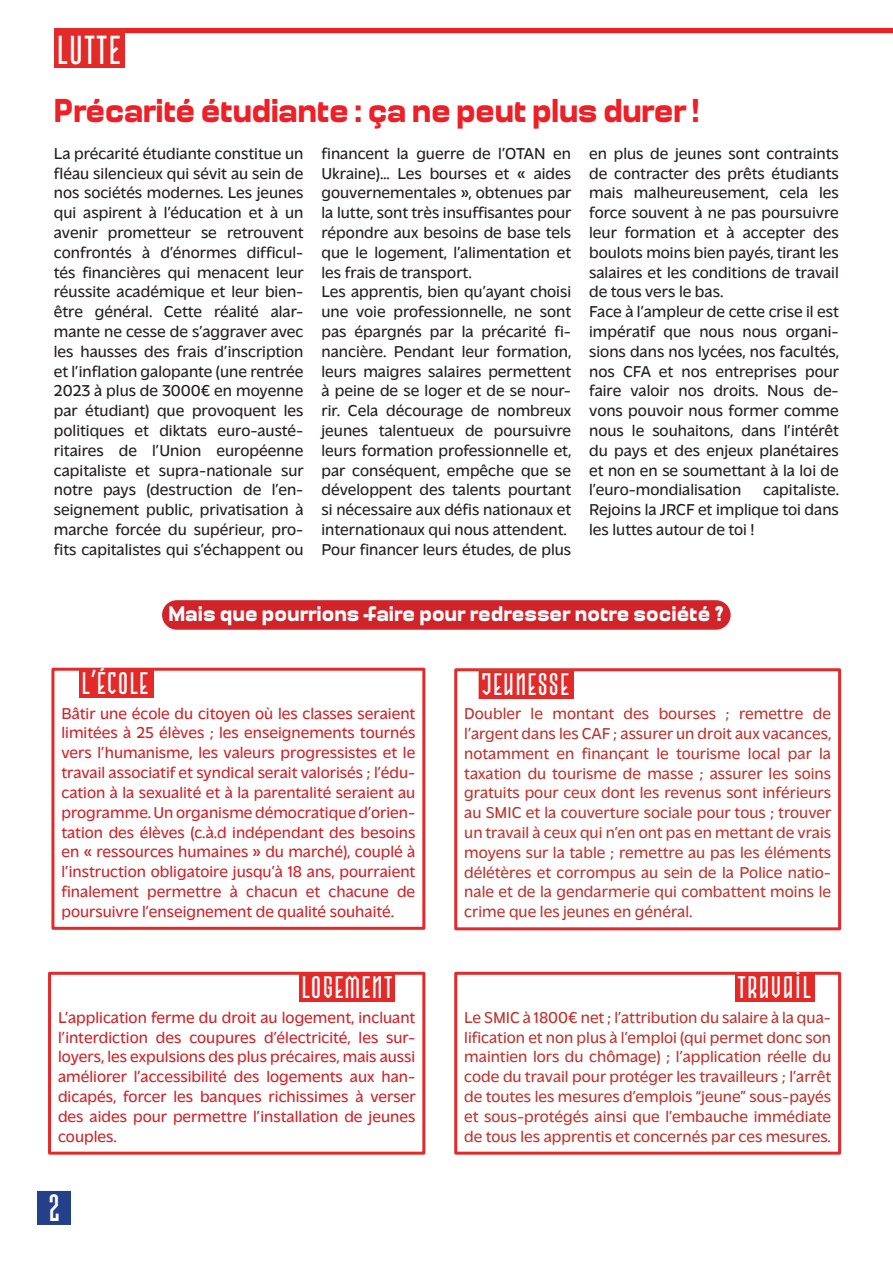
<style>
.page{position:relative;width:893px;height:1263px;background:#fff}
.page>*{position:absolute;margin:0;border:0;box-sizing:border-box;transform-origin:0 0}
.TITRE_RUBRIQUE{font:41.55px "Bilbo INC";letter-spacing:.04em;color:#fff}
.t1{font:39px "Bilbo INC";color:#fff}
.TITRE_ARTICLE{font:700 33px "Millimetre";letter-spacing:-.02em;color:#ee2027}
.Petit_titre_encart_B_R{font:32.1px "Bilbo INC";letter-spacing:.04em;color:#fff}
.Question_B_R{font:700 21px "Millimetre";color:#fff}
.t2{font:300 16.5px/19.8px "Massilia";color:#231f20;text-align:justify}
.encart_rouge{font:300 16.5px/19.8px "Massilia";color:#bf3530;text-align:justify}
.encart_rouge-2{font:300 16.5px/19.8px "Massilia";color:#d1232a;text-align:justify}
</style>
<div class="page">
<div style="left:125px;top:28px;width:768px;height:5px;background:#ee2027"></div>
<div style="left:54px;top:28px;width:71px;height:40px;background:#e42929"></div>
<div style="left:37px;top:1191px;width:34px;height:34px;background:#24408a"></div>
<div style="left:454px;top:668px;width:387px;height:262px;border:3px solid #e42929"></div>
<div style="left:48px;top:972px;width:377px;height:183px;border:3px solid #e42929"></div>
<div style="left:51px;top:668px;width:374px;height:262px;border:3px solid #e42929"></div>
<div style="left:454px;top:972px;width:387px;height:183px;border:3px solid #e42929"></div>
<svg style="left:479px;top:670px;width:93px;height:29px"></svg>
<div style="left:480px;top:671px;width:94px;height:27px;background:#e42929"></div>
<div style="left:299px;top:974px;width:96px;height:28px;background:#e42929"></div>
<div style="left:735px;top:974px;width:80px;height:28px;background:#e42929"></div>
<div style="left:80px;top:670px;width:74px;height:28px;background:#e42929"></div>
<div style="left:162px;top:600px;width:569px;height:30px;background:#d1232a;border-radius:15px"></div>
<p class="TITRE_RUBRIQUE" style="left:57px;top:29px;width:65px">LUTTE</p>
<p class="TITRE_ARTICLE" style="left:54px;top:92px;width:647px">Précarité étudiante : ça ne peut plus durer !</p>
<p class="t2" style="left:54px;top:142px;width:251px">La précarité étudiante constitue un fléau silencieux qui sévit au sein de nos sociétés modernes. Les jeunes qui aspirent à l’éducation et à un avenir prometteur se retrouvent confrontés à d’énormes difficul&shy;tés financières qui menacent leur réussite académique et leur bien&shy;être général. Cette réalité alar&shy;mante ne cesse de s’aggraver avec les hausses des frais d’inscription et l’inflation galopante (une rentrée 2023 à plus de 3000€ en moyenne par étudiant) que provoquent les politiques et diktats euro-austé&shy;ritaires de l’Union européenne capitaliste et supra-nationale sur notre pays (destruction de l’en&shy;seignement public, privatisation à marche forcée du supérieur, pro&shy;fits capitalistes qui s’échappent ou</p>
<p class="t2" style="left:322px;top:142px;width:251px">financent la guerre de l’OTAN en Ukraine)… Les bourses et « aides gouvernementales », obtenues par la lutte, sont très insuffisantes pour répondre aux besoins de base tels que le logement, l’alimentation et les frais de transport.</p>
<p class="t2" style="left:589px;top:142px;width:251px">en plus de jeunes sont contraints de contracter des prêts étudiants mais malheureusement, cela les force souvent à ne pas poursuivre leur formation et à accepter des boulots moins bien payés, tirant les salaires et les conditions de travail de tous vers le bas.</p>
<p class="t2" style="left:589px;top:300px;width:252px">Face à l’ampleur de cette crise il est impératif que nous nous organi&shy;sions dans nos lycées, nos facultés, nos CFA et nos entreprises pour faire valoir nos droits. Nous de&shy;vons pouvoir nous former comme nous le souhaitons, dans l’intérêt du pays et des enjeux planétaires et non en se soumettant à la loi de l’euro-mondialisation</p>
<p class="t2" style="left:322px;top:280px;width:252px">Les apprentis, bien qu’ayant choisi une voie professionnelle, ne sont pas épargnés par la précarité fi&shy;nancière. Pendant leur formation, leurs maigres salaires permettent à peine de se loger et de se nour&shy;rir. Cela décourage de nombreux jeunes talentueux de poursuivre leurs formation professionnelle et, par conséquent, empêche que se développent des talents pourtant si nécessaire aux défis nationaux et internationaux qui nous attendent.</p>
<p class="t2" style="left:322px;top:538px;width:251px">Pour financer leurs études, de plus</p>
<p class="t2" style="left:589px;top:478px;width:252px;text-indent:174px">capitaliste.<br>Rejoins la JRCF et implique toi dans les luttes autour de toi !</p>
<p class="Petit_titre_encart_B_R" style="left:82px;top:667px;width:68px">L’ÉCOLE</p>
<p class="Question_B_R" style="left:168px;top:602px;width:557px">Mais que pourrions -faire pour redresser notre société ?</p>
<p class="Petit_titre_encart_B_R" style="left:482px;top:668px;width:89px">JEUNESSE</p>
<p class="encart_rouge-2" style="left:61px;top:702px;width:355px">Bâtir une école du citoyen où les classes seraient limitées à 25 élèves ; les enseignements tournés vers l’humanisme, les valeurs progressistes et le travail associatif et syndical serait valorisés ; l’édu&shy;cation à la sexualité et à la parentalité seraient au programme. Un organisme démocratique d’orien&shy;tation des élèves (c.à.d indépendant des besoins en « ressources humaines » du marché), couplé à l’instruction obligatoire jusqu’à 18 ans, pourraient finalement permettre à chacun et chacune de poursuivre l’enseignement de qualité souhaité.</p>
<p class="encart_rouge" style="left:464px;top:702px;width:369px">Doubler le montant des bourses ; remettre de l’argent dans les CAF ; assurer un droit aux vacances, notamment en finançant le tourisme local par la taxation du tourisme de masse ; assurer les soins gratuits pour ceux dont les revenus sont inférieurs au SMIC et la couverture sociale pour tous ; trouver un travail à ceux qui n’en ont pas en mettant de vrais moyens sur la table ; remettre au pas les éléments délétères et corrompus au sein de la Police natio&shy;nale et de la gendarmerie qui combattent moins le crime que les jeunes en général.</p>
<p class="Petit_titre_encart_B_R" style="left:301px;top:971px;width:92px">LOGEMENT</p>
<p class="Petit_titre_encart_B_R" style="left:738px;top:971px;width:75px">TRAVAIL</p>
<p class="encart_rouge-2" style="left:58px;top:1006px;width:359px">L’application ferme du droit au logement, incluant l’interdiction des coupures d’électricité, les sur&shy;loyers, les expulsions des plus précaires, mais aussi améliorer l’accessibilité des logements aux han&shy;dicapés, forcer les banques richissimes à verser des aides pour permettre l’installation de jeunes couples.</p>
<p class="t1" style="left:48px;top:1188px;width:14px">2</p>
<p class="encart_rouge" style="left:464px;top:1006px;width:368px">Le SMIC à 1800€ net ; l’attribution du salaire à la qua&shy;lification et non plus à l’emploi (qui permet donc son maintien lors du chômage) ; l’application réelle du code du travail pour protéger les travailleurs ; l’arrêt de toutes les mesures d’emplois “jeune” sous-payés et sous-protégés ainsi que l’embauche immédiate de tous les apprentis et concernés par ces mesures.</p>
</div>
